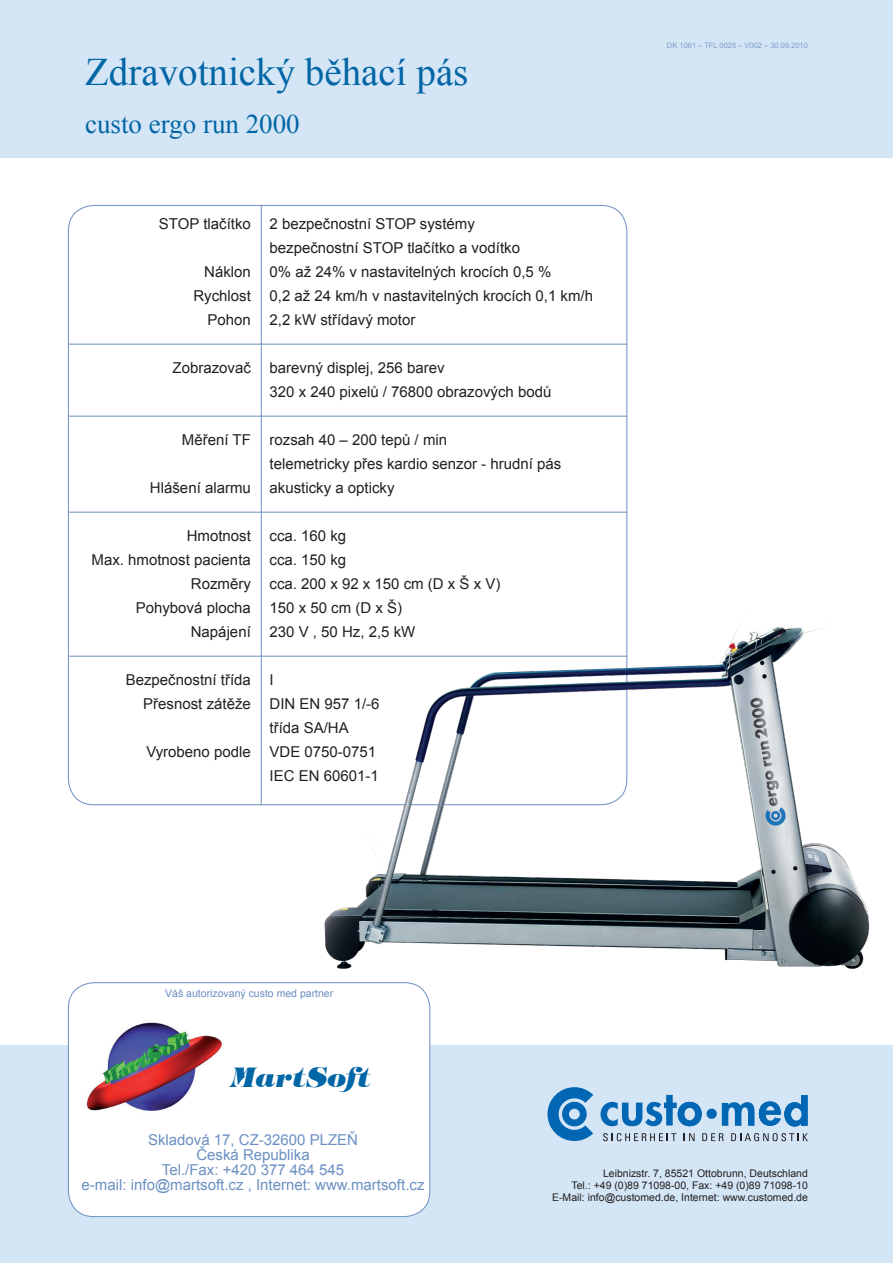
<style>
.page{position:relative;width:893px;height:1263px;background:#fff}
.page>*{position:absolute;margin:0;border:0;box-sizing:border-box;transform-origin:0 0}
.t1{font:39px "Times New Roman";color:#0166a5}
.t2{font:27px "Times New Roman";color:#0166a5}
.t3{font:27px "Timpani Heavy CE Italic";color:#0166a5}
.t4{font:15px/24px "Arial";color:#231f20}
.t5{font:15px/15px "Arial";color:#6b90c2;text-align:center}
.t6{font:10.5px/12px "Arial";color:#231f20;text-align:right}
.t7{font:10.5px "Arial";color:#6b90c2}
.t8{font:7.5px "Arial";color:#809ec9}
</style>
<div class="page">
<div style="left:0;top:0;width:893px;height:157px;background:#d4e5f5"></div>
<div style="left:0;top:1045px;width:893px;height:218px;background:#d4e5f5"></div>
<svg style="left:603px;top:1133px;width:73px;height:8px"></svg>
<svg style="left:684px;top:1133px;width:10px;height:8px"></svg>
<svg style="left:702px;top:1133px;width:22px;height:8px"></svg>
<svg style="left:731px;top:1133px;width:77px;height:8px"></svg>
<div style="left:706px;top:1108px;width:11px;height:11px;background:#0166b3;border-radius:50%"></div>
<svg style="left:722px;top:1095px;width:86px;height:31px"></svg>
<svg style="left:547px;top:1087px;width:46px;height:54px"></svg>
<svg style="left:600px;top:1095px;width:102px;height:31px"></svg>
<hr style="left:261px;top:205px;width:1px;height:600px;background:#6b90c2">
<hr style="left:68px;top:344px;width:559px;height:1px;background:#6b90c2">
<hr style="left:68px;top:416px;width:559px;height:1px;background:#6b90c2">
<hr style="left:68px;top:512px;width:559px;height:1px;background:#6b90c2">
<hr style="left:68px;top:656px;width:559px;height:1px;background:#6b90c2">
<img style="left:282px;top:613px;width:588px;height:384px">
<div style="left:68px;top:983px;width:362px;height:233px;background:#fff;border-radius:26px"></div>
<div style="left:68px;top:982px;width:362px;height:235px;border:1px solid #6b90c2;border-radius:26px"></div>
<img style="left:86px;top:1022px;width:136px;height:90px">
<h1 class="t1" style="left:85px;top:46px;width:385px">Zdravotnický běhací pás</h1>
<h2 class="t2" style="left:85px;top:106px;width:216px">custo ergo run 2000</h2>
<p class="t4" style="left:159px;top:212px;width:318px">STOP tlačítko 2 bezpečnostní STOP systémy</p>
<p class="t4" style="left:270px;top:236px;width:252px">bezpečnostní STOP tlačítko a vodítko</p>
<p class="t4" style="left:204px;top:260px;width:349px">Náklon 0% až 24% v nastavitelných krocích 0,5 %</p>
<p class="t4" style="left:193px;top:284px;width:401px">Rychlost 0,2 až 24 km/h v nastavitelných krocích 0,1 km/h</p>
<p class="t4" style="left:208px;top:308px;width:209px">Pohon 2,2 kW střídavý motor</p>
<p class="t4" style="left:270px;top:356px;width:283px;text-indent:-97px">Zobrazovač barevný displej, 256 barev<br>320 x 240 pixelů / 76800 obrazových bodů</p>
<p class="t4" style="left:182px;top:428px;width:267px">Měření TF rozsah 40 – 200 tepů / min</p>
<p class="t4" style="left:270px;top:452px;width:293px">telemetricky přes kardio senzor - hrudní pás</p>
<p class="t4" style="left:150px;top:476px;width:246px">Hlášení alarmu akusticky a opticky</p>
<p class="t4" style="left:187px;top:524px;width:161px">Hmotnost cca. 160 kg</p>
<p class="t4" style="left:92px;top:548px;width:256px">Max. hmotnost pacienta cca. 150 kg</p>
<p class="t4" style="left:191px;top:572px;width:311px">Rozměry cca. 200 x 92 x 150 cm (D x Š x V)</p>
<p class="t4" style="left:136px;top:596px;width:268px">Pohybová plocha 150 x 50 cm (D x Š)</p>
<p class="t4" style="left:191px;top:620px;width:226px">Napájení 230 V , 50 Hz, 2,5 kW</p>
<p class="t4" style="left:126px;top:668px;width:149px">Bezpečnostní třída I</p>
<p class="t4" style="left:143px;top:692px;width:238px">Přesnost zátěže DIN EN 957 1/-6</p>
<p class="t4" style="left:270px;top:716px;width:81px">třída SA/HA</p>
<p class="t4" style="left:146px;top:740px;width:231px">Vyrobeno podle VDE 0750-0751</p>
<p class="t4" style="left:270px;top:764px;width:111px">IEC EN 60601-1</p>
<p class="t8" style="left:667px;top:40px;width:142px">DK 1061 – TFL 0025 – V002 – 30.09.2010</p>
<p class="t7" style="left:165px;top:986px;width:170px">Váš autorizovaný custo med partner</p>
<h2 class="t3" style="left:230px;top:1060px;width:142px">MartSoft</h2>
<p class="t5" style="left:82px;top:1132px;width:344px">Skladová 17, CZ-32600 PLZEŇ<br>Česká Republika<br>Tel./Fax: +420 377 464 545<br>e-mail: info@martsoft.cz , Internet: www.martsoft.cz</p>
<p class="t6" style="left:552px;top:1167px;width:257px">Leibnizstr. 7, 85521 Ottobrunn, Deutschland<br>Tel.: +49 (0)89 71098-00, Fax: +49 (0)89 71098-10<br>E-Mail: info@customed.de, Internet: www.customed.de</p>
</div>
